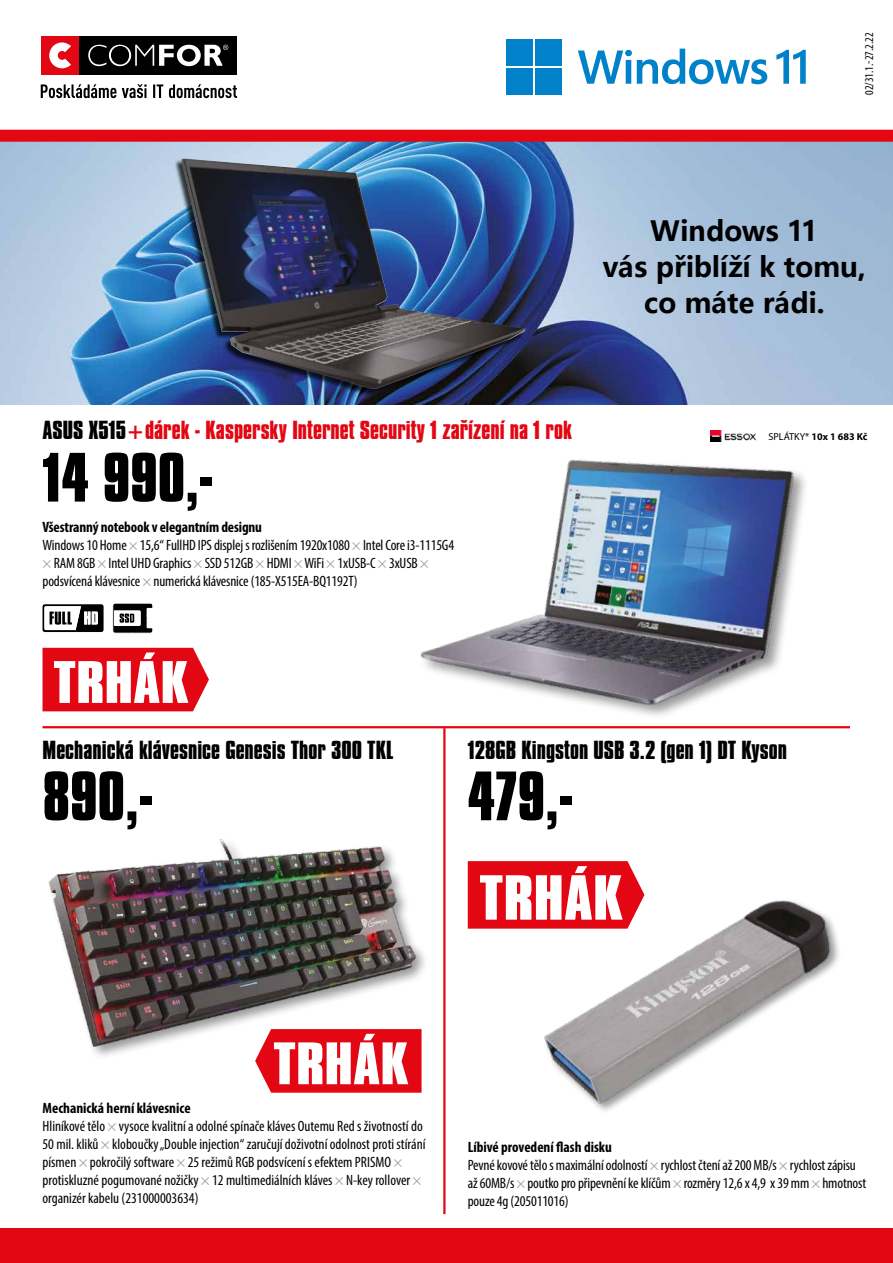
<style>
.page{position:relative;width:893px;height:1263px;background:#fff}
.page>*{position:absolute;margin:0;border:0;box-sizing:border-box;transform-origin:0 0}
.t1{font:700 60px "Compacta BT";color:#000}
.t2{font:700 54.75px "Compacta BT";color:#fff;scale:1.19 1}
.t3{font:700 51.45px "Compacta BT";color:#fff;scale:1.19 1}
.t4{font:700 27.6px/36px "Microsoft Ya Hei";letter-spacing:-.005em;color:#000;text-align:center}
.t5{font:700 22.5px "Compacta BT";color:#000}
.t6{font:700 22.5px "Compacta BT";color:#e30613}
.t7{font:condensed 15px/18px "Myriad Pro";letter-spacing:-.01em;color:#000}
.t8{font:condensed 12px "Myriad Pro";color:#000}
.t9{font:700 10.2px "Myriad Pro";color:#000}
.s1{color:#000}
.s2{font-family:"Compacta AT Bold";font-weight:400}
.s3{font-weight:700}
.s4{color:#9d9d9c}
.s5{font-weight:400}
</style>
<div class="page">
<div style="left:0;top:1229px;width:893px;height:34px;background:#e30613"></div>
<img style="left:0;top:142px;width:893px;height:263px">
<hr style="left:43px;top:726px;width:807px;height:2px;background:#e30613">
<hr style="left:443px;top:728px;width:3px;height:486px;background:#e30613">
<div style="left:468px;top:861px;width:38px;height:68px;background:#e30613"></div>
<img style="left:710px;top:431px;width:46px;height:10px">
<div style="left:43px;top:648px;width:166px;height:63px;background:#e30613"></div>
<img style="left:48px;top:839px;width:377px;height:218px">
<img style="left:506px;top:861px;width:333px;height:250px">
<img style="left:397px;top:459px;width:423px;height:271px">
<svg style="left:255px;top:1029px;width:167px;height:64px;background:#e41420"></svg>
<svg style="left:43px;top:604px;width:61px;height:28px"></svg>
<svg style="left:112px;top:603px;width:41px;height:31px"></svg>
<div style="left:0;top:130px;width:893px;height:12px;background:#e30613"></div>
<div style="left:41px;top:36px;width:39px;height:39px;background:#e30613"></div>
<div style="left:80px;top:36px;width:157px;height:39px;background:#000"></div>
<svg style="left:49px;top:42px;width:22px;height:26px"></svg>
<svg style="left:88px;top:45px;width:140px;height:21px"></svg>
<svg style="left:41px;top:84px;width:196px;height:14px"></svg>
<div style="left:506px;top:39px;width:26px;height:27px;background:#0081c9"></div>
<div style="left:535px;top:39px;width:26px;height:27px;background:#0081c9"></div>
<div style="left:506px;top:68px;width:26px;height:27px;background:#0081c9"></div>
<div style="left:535px;top:68px;width:26px;height:27px;background:#0081c9"></div>
<svg style="left:578px;top:49px;width:189px;height:35px"></svg>
<svg style="left:776px;top:50px;width:30px;height:34px"></svg>
<div style="left:174px;top:159px;width:351px;height:237px;background:#000;opacity:.75"></div>
<img style="left:181px;top:158px;width:344px;height:231px">
<p class="t8" style="left:862px;top:95px;width:64px;rotate:-90deg">02/31.1.-27.2.22</p>
<h3 class="t4" style="left:602px;top:212px;width:265px">Windows 11<br>vás přiblíží k tomu, co máte rádi.</h3>
<h3 class="t6" style="left:43px;top:416px;width:531px"><span class="s1">ASUS X515</span>+dárek - Kaspersky Internet Security 1 za<span class="s2">ř</span>ízení na 1 rok</h3>
<h1 class="t1" style="left:43px;top:441px;width:172px">14 990,-</h1>
<p class="t7" style="left:43px;top:518px;width:413px"><span class="s3">Všestranný notebook v elegantním designu<br></span>Windows 10 Home <span class="s4">×</span> 15,6“ FullHD IPS displej s rozlišením 1920x1080 <span class="s4">×</span> Intel Core i3-1115G4 <span class="s4">×</span> RAM 8GB <span class="s4">×</span> Intel UHD Graphics <span class="s4">×</span> SSD 512GB <span class="s4">×</span> HDMI <span class="s4">×</span> WiFi <span class="s4">×</span> 1xUSB-C <span class="s4">×</span> 3xUSB <span class="s4">× </span>podsvícená klávesnice <span class="s4">×</span> numerická klávesnice (185-X515EA-BQ1192T)</p>
<p class="t9" style="left:769px;top:430px;width:100px"><span class="s5">SPLÁTKY*</span> 10x 1 683 Kč</p>
<h3 class="t3" style="left:53px;top:651px;width:116px">TRHÁK</h3>
<h3 class="t5" style="left:43px;top:736px;width:353px">Mechanická klávesnice Genesis Thor 300 TKL</h3>
<h3 class="t5" style="left:468px;top:736px;width:321px">128GB Kingston USB 3.2 (gen 1) DT Kyson</h3>
<h1 class="t1" style="left:43px;top:760px;width:112px">890,-</h1>
<h1 class="t1" style="left:468px;top:760px;width:107px">479,-</h1>
<h2 class="t2" style="left:479px;top:864px;width:123px">TRHÁK</h2>
<h3 class="t3" style="left:273px;top:1032px;width:116px">TRHÁK</h3>
<p class="t7" style="left:43px;top:1099px;width:384px"><span class="s3">Mechanická herní klávesnice<br></span>Hliníkové tělo <span class="s4">×</span> vysoce kvalitní a odolné spínače kláves Outemu Red s životností do 50 mil. kliků <span class="s4">×</span> kloboučky „Double injection“ zaručují doživotní odolnost proti stírání písmen <span class="s4">×</span> pokročilý software <span class="s4">×</span> 25 režimů RGB podsvícení s efektem PRISMO <span class="s4">× </span>protiskluzné pogumované nožičky <span class="s4">×</span> 12 multimediálních kláves <span class="s4">×</span> N-key rollover <span class="s4">× </span>organizér kabelu (231000003634)</p>
<p class="t7" style="left:468px;top:1138px;width:400px"><span class="s3">Líbivé provedení flash disku<br></span>Pevné kovové tělo s maximální odolností <span class="s4">×</span> rychlost čtení až 200 MB/s <span class="s4">×</span> rychlost zápisu až 60MB/s <span class="s4">×</span> poutko pro připevnění ke klíčům <span class="s4">×</span> rozměry 12,6 x 4,9 x 39 mm <span class="s4">×</span> hmotnost pouze 4g (205011016)</p>
</div>
